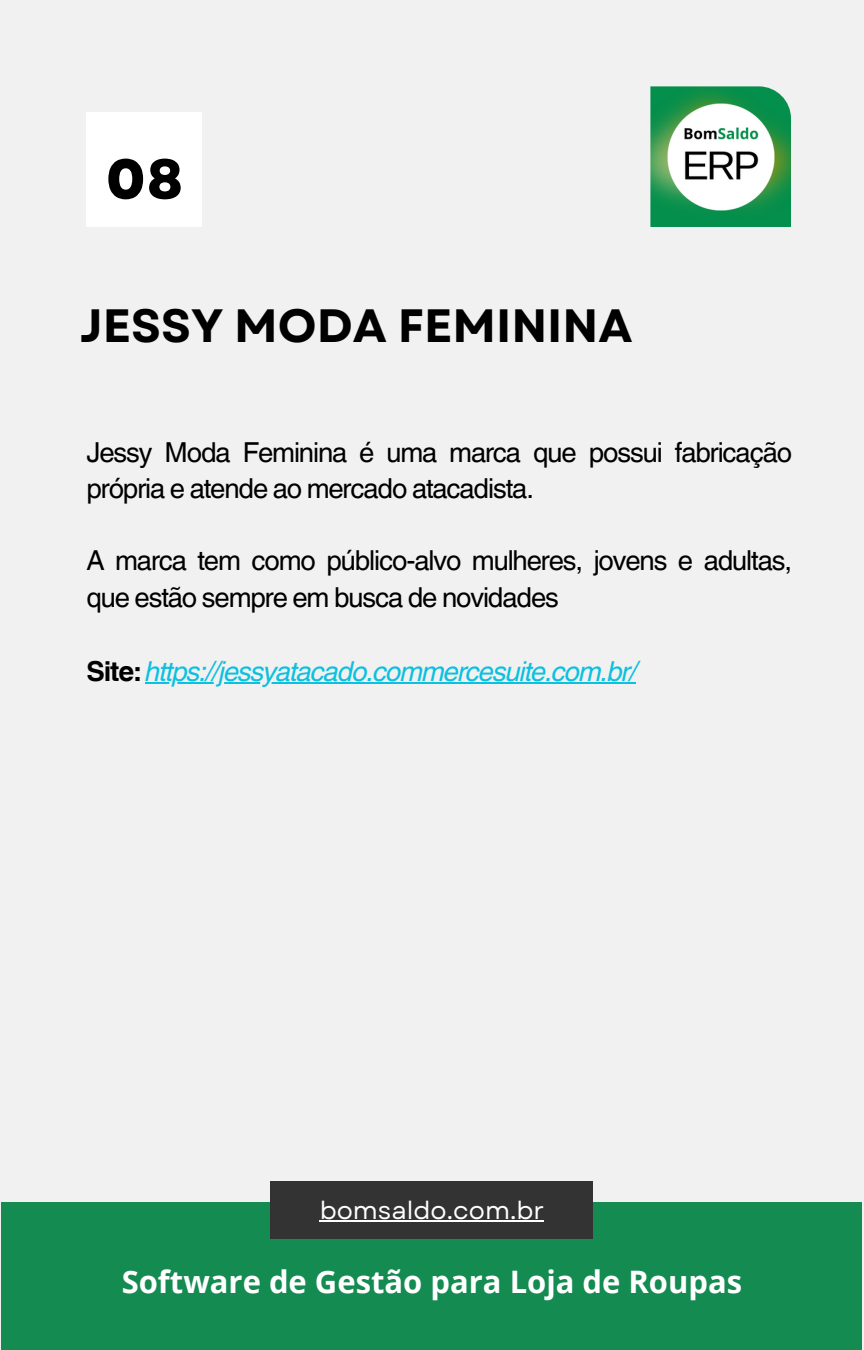
<style>
.page{position:relative;width:864px;height:1350px;background:#f1f1f1}
.page>*{position:absolute;margin:0;border:0;box-sizing:border-box;transform-origin:0 0}
.t1{font:800 55.8px "Garet";color:#000}
.t2{font:700 46.57px "Garet";color:#000}
.t3{font:700 31.05px "Open Sans";color:#fff}
.t4{font:27.45px/36.2px "Helvetica World";letter-spacing:-.04em;color:#000}
.t5{font:italic 27.45px "Helvetica World";letter-spacing:-.04em;color:#0cc0df}
.t6{font:24.75px "Garet";color:#fff}
.s1{font-weight:700;font-style:normal;color:#000}
</style>
<div class="page">
<div style="left:86px;top:112px;width:115px;height:115px;background:#fff"></div>
<div style="left:2px;top:1203px;width:860px;height:147px;background:#138b51"></div>
<div style="left:271px;top:1182px;width:322px;height:57px;background:#333"></div>
<hr style="left:320px;top:1220px;width:224px;height:2px;background:#fff">
<img style="left:650px;top:86px;width:141px;height:141px">
<hr style="left:145px;top:682px;width:491px;height:2px;background:#0cc0df">
<h1 class="t1" style="left:106px;top:139px;width:78px">08</h1>
<h2 class="t2" style="left:80px;top:292px;width:554px">JESSY MODA FEMININA</h2>
<p class="t4" style="left:86px;top:434px;width:707px">Jessy Moda Feminina é uma marca que possui fabricação própria e atende ao mercado atacadista.</p>
<p class="t4" style="left:86px;top:543px;width:707px">A marca tem como público-alvo mulheres, jovens e adultas, que estão sempre em busca de novidades</p>
<p class="t5" style="left:86px;top:648px;width:552px"><span class="s1">Site:</span> https://jessyatacado.commercesuite.com.br/</p>
<p class="t6" style="left:320px;top:1192px;width:226px">bomsaldo.com.br</p>
<p class="t3" style="left:122px;top:1259px;width:622px">Software de Gestão para Loja de Roupas</p>
</div>
